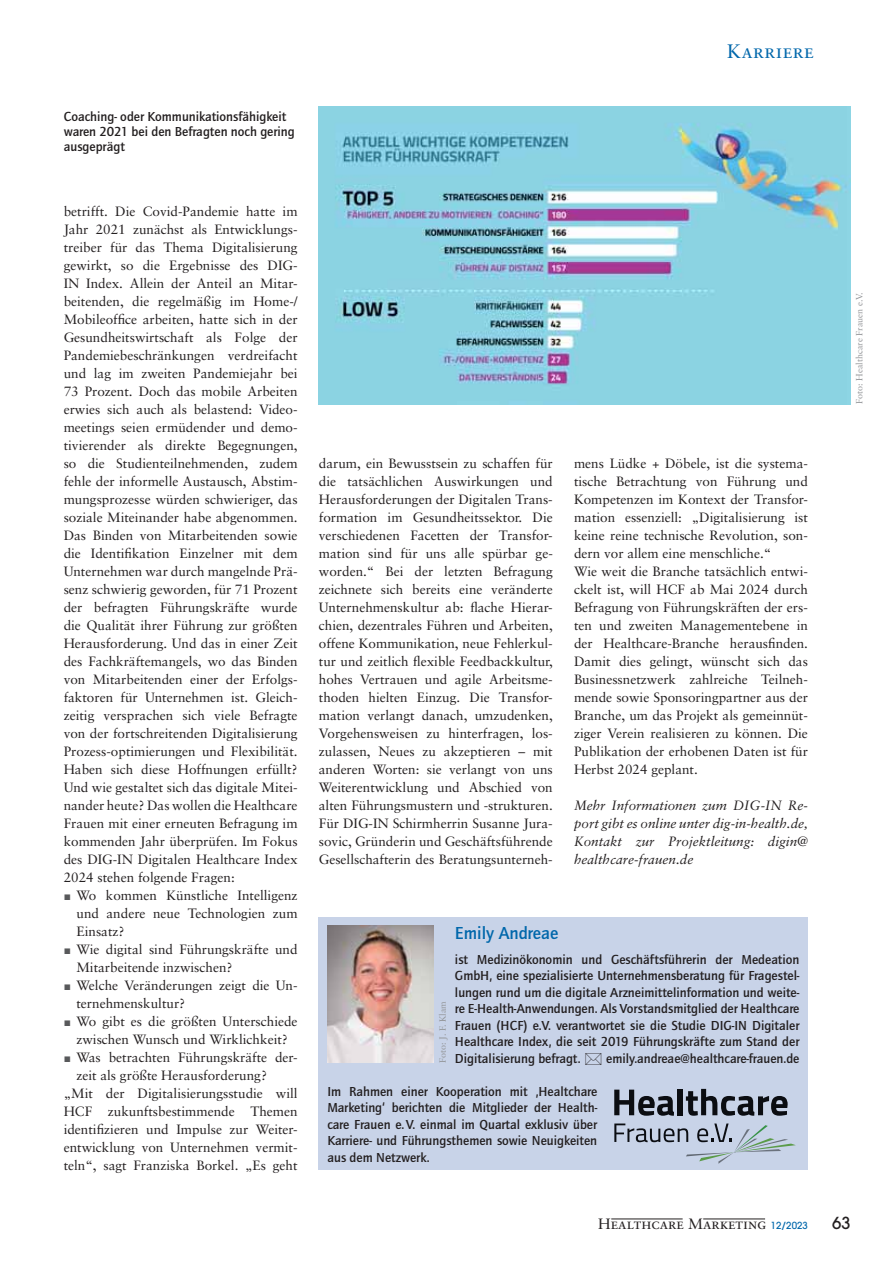
<style>
.page{position:relative;width:893px;height:1263px;background:#fff}
.page>*{position:absolute;margin:0;border:0;box-sizing:border-box;transform-origin:0 0}
.t1{font:19.5px "Sabon Roman SC";letter-spacing:.025em;color:#0067ab}
.t2{font:500 18px "Quay Sans ITC Std";color:#0067ab}
.t3{font:500 16.5px "Avant Garde";color:#231f20}
.t4{font:15px "Sabon Roman SC";color:#231f20}
.t5{font:13.5px/18px "Sabon";color:#231f20;text-align:justify}
.t6{font:500 13.5px/16.5px "Quay Sans ITC Std";color:#231f20;text-align:justify}
.t7{font:italic 13.5px/18px "Sabon";color:#231f20;text-align:justify}
.t8{font:9px "Sabon";color:#939598}
.s1{font-family:"Times New Roman";font-size:12px;color:#58595b}
.s2{font-family:"Avant Garde";font-weight:500;font-size:9.75px;color:#0067ab}
</style>
<div class="page">
<hr style="left:611px;top:1219px;width:72px;height:1px;background:#231f20">
<hr style="left:703px;top:1219px;width:62px;height:1px;background:#231f20">
<div style="left:319px;top:917px;width:489px;height:253px;background:#c8d3e8"></div>
<img style="left:327px;top:926px;width:107px;height:137px">
<svg style="left:614px;top:1090px;width:60px;height:26px"></svg>
<div style="left:678px;top:1089px;width:5px;height:26px;background:#0b0d12"></div>
<svg style="left:686px;top:1089px;width:101px;height:27px"></svg>
<svg style="left:614px;top:1124px;width:182px;height:40px"></svg>
<img style="left:319px;top:106px;width:531px;height:298px">
<p class="t1" style="left:727px;top:43px;width:88px">Karriere</p>
<p class="t6" style="left:64px;top:110px;width:233px;line-height:15px;text-align:left">Coaching- oder Kommunikationsfähigkeit waren 2021 bei den Befragten noch gering ausgeprägt</p>
<p class="t5" style="left:64px;top:204px;width:235px">betrifft. Die Covid-Pandemie hatte im Jahr 2021 zunächst als Entwicklungs&shy;treiber für das Thema Digitalisierung gewirkt, so die Ergebnisse des DIG-IN Index. Allein der Anteil an Mitar&shy;beitenden, die regelmäßig im Home-/ Mobileoffice arbeiten, hatte sich in der Gesundheitswirtschaft als Folge der Pandemiebeschränkungen verdreifacht und lag im zweiten Pandemiejahr bei 73 Prozent. Doch das mobile Arbeiten erwies sich auch als belastend: Video&shy;meetings seien ermüdender und demo&shy;tivierender als direkte Begegnungen, so die Studienteilnehmenden, zudem fehle der informelle Austausch, Abstim&shy;mungsprozesse würden schwieriger, das soziale Miteinander habe abgenommen.<br>Das Binden von Mitarbeitenden sowie die Identifikation Einzelner mit dem Unternehmen war durch mangelnde Prä&shy;senz schwierig geworden, für 71 Prozent der befragten Führungskräfte wurde die Qualität ihrer Führung zur größten Herausforderung. Und das in einer Zeit des Fachkräftemangels, wo das Binden von Mitarbeitenden einer der Erfolgs&shy;faktoren für Unternehmen ist. Gleich&shy;zeitig versprachen sich viele Befragte von der fortschreitenden Digitalisierung Prozess-optimierungen und Flexibilität.<br>Haben sich diese Hoffnungen erfüllt?<br>Und wie gestaltet sich das digitale Mitei&shy;nander heute? Das wollen die Healthcare Frauen mit einer erneuten Befragung im kommenden Jahr überprüfen. Im Fokus des DIG-IN Digitalen Healthcare Index 2024 stehen folgende Fragen:</p>
<p class="t5" style="left:76px;top:888px;width:223px;text-indent:-13px"><span class="s1">-</span> Wo kommen Künstliche Intelligenz und andere neue Technologien zum Einsatz?</p>
<p class="t5" style="left:76px;top:942px;width:223px;text-indent:-13px"><span class="s1">-</span> Wie digital sind Führungskräfte und<br>Mitarbeitende inzwischen?</p>
<p class="t5" style="left:76px;top:978px;width:223px;text-indent:-13px"><span class="s1">-</span> Welche Veränderungen zeigt die Un&shy;ternehmenskultur?</p>
<p class="t5" style="left:64px;top:1014px;width:235px;text-align:center"><span class="s1">-</span> Wo gibt es die größten Unterschiede zwischen Wunsch und Wirklichkeit?</p>
<p class="t5" style="left:64px;top:1050px;width:235px"><span class="s1">-</span> Was betrachten Führungskräfte der-</p>
<p class="t5" style="left:76px;top:1068px;width:192px">zeit als größte Herausforderung?</p>
<p class="t5" style="left:64px;top:1086px;width:235px">„Mit der Digitalisierungsstudie will</p>
<p class="t5" style="left:64px;top:1104px;width:235px">HCF zukunftsbestimmende Themen</p>
<p class="t5" style="left:64px;top:1122px;width:235px">identifizieren und Impulse zur Weiter-</p>
<p class="t5" style="left:64px;top:1139px;width:235px">entwicklung von Unternehmen vermit-</p>
<p class="t5" style="left:64px;top:1157px;width:235px">teln“, sagt Franziska Borkel. „Es geht</p>
<p class="t5" style="left:319px;top:455px;width:235px">darum, ein Bewusstsein zu schaffen für die tatsächlichen Auswirkungen und Herausforderungen der Digitalen Trans&shy;formation im Gesundheitssektor. Die verschiedenen Facetten der Transfor&shy;mation sind für uns alle spürbar ge&shy;worden.“ Bei der letzten Befragung zeichnete sich bereits eine veränderte Unternehmenskultur ab: flache Hierar&shy;chien, dezentrales Führen und Arbeiten, offene Kommunikation, neue Fehlerkul&shy;tur und zeitlich flexible Feedbackkultur, hohes Vertrauen und agile Arbeitsme&shy;thoden hielten Einzug. Die Transfor&shy;mation verlangt danach, umzudenken, Vorgehensweisen zu hinterfragen, los&shy;zulassen, Neues zu akzeptieren – mit anderen Worten: sie verlangt von uns Weiterentwicklung und Abschied von alten Führungsmustern und -strukturen.<br>Für DIG-IN Schirmherrin Susanne Jura&shy;sovic, Gründerin und Geschäftsführende Gesellschafterin des Beratungsunterneh-</p>
<p class="t5" style="left:574px;top:455px;width:235px;text-align:left">mens Lüdke + Döbele, ist die systema&shy;tische Betrachtung von Führung und Kompetenzen im Kontext der Transfor&shy;mation essenziell: „Digitalisierung ist keine reine technische Revolution, son&shy;dern vor allem eine menschliche.“<br>Wie weit die Branche tatsächlich entwi&shy;ckelt ist, will HCF ab Mai 2024 durch Befragung von Führungskräften der ers&shy;ten und zweiten Managementebene in der Healthcare-Branche herausfinden.<br>Damit dies gelingt, wünscht sich das Businessnetzwerk zahlreiche Teilneh&shy;mende sowie Sponsoringpartner aus der Branche, um das Projekt als gemeinnüt&shy;ziger Verein realisieren zu können. Die Publikation der erhobenen Daten ist für Herbst 2024 geplant.</p>
<p class="t7" style="left:574px;top:797px;width:235px">Mehr Informationen zum DIG-IN Re&shy;port gibt es online unter dig-in-health.de, Kontakt zur Projektleitung: digin@ healthcare-frauen.de</p>
<p class="t2" style="left:455px;top:926px;width:105px">Emily Andreae</p>
<p class="t6" style="left:455px;top:952px;width:346px">ist Medizinökonomin und Geschäftsführerin der Medeation GmbH, eine spezialisierte Unternehmensberatung für Fragestel&shy;lungen rund um die digitale Arzneimittelinformation und weite&shy;re E-Health-Anwendungen. Als Vorstandsmitglied der Healthcare Frauen (HCF) e.V. verantwortet sie die Studie DIG-IN Digitaler Healthcare Index, die seit 2019 Führungskräfte zum Stand der Digitalisierung befragt.</p>
<p class="t8" style="left:439px;top:1063px;width:63px;rotate:-90deg">Foto: J. F. Klam</p>
<p class="t6" style="left:606px;top:1051px;width:195px">emily.andreae@healthcare-frauen.de</p>
<p class="t6" style="left:327px;top:1084px;width:271px">Im Rahmen einer Kooperation mit ‚Healtchare Marketing‘ berichten die Mitglieder der Health&shy;care Frauen e. V. einmal im Quartal exklusiv über Karriere- und Führungsthemen sowie Neuigkeiten aus dem Netzwerk.</p>
<p class="t8" style="left:855px;top:404px;width:113px;rotate:-90deg">Foto: Healthcare Frauen e.V.</p>
<p class="t4" style="left:598px;top:1217px;width:211px">Healthcare Marketing <span class="s2">12/2023</span></p>
<p class="t3" style="left:832px;top:1217px;width:20px">63</p>
</div>
